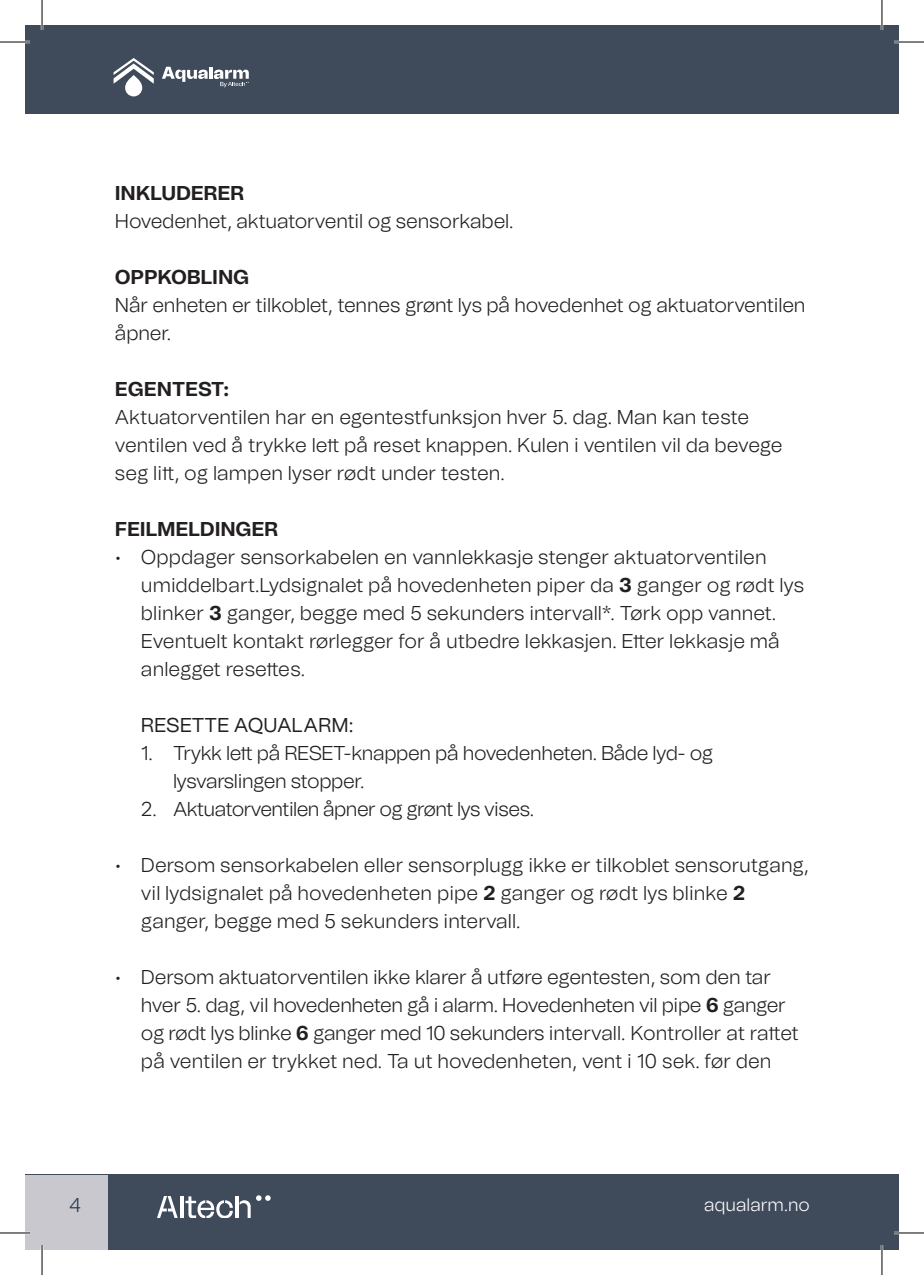
<style>
.page{position:relative;width:924px;height:1275px;background:#fff}
.page>*{position:absolute;margin:0;border:0;box-sizing:border-box;transform-origin:0 0}
.t1{font:300 20px/28px "Tomato Grotesk";letter-spacing:-.01em;color:#231f20}
.t2{font:700 20px "Tomato Grotesk";letter-spacing:-.01em;color:#231f20}
.t3{font:300 20px "Tomato Grotesk";letter-spacing:-.03em;color:#231f20}
.t4{font:20px "Tomato Grotesk";color:#231f20}
.t5{font:300 20px "Tomato Grotesk";color:#2c3c51}
.t6{font:300 18px "Tomato Grotesk";color:#fff}
.s1{font-weight:700}
</style>
<div class="page">
<div style="left:25px;top:25px;width:873px;height:88px;background:#3f4a5b"></div>
<svg style="left:162px;top:67px;width:87px;height:20px"></svg>
<svg style="left:113px;top:58px;width:41px;height:38px"></svg>
<div style="left:25px;top:1174px;width:873px;height:76px;background:#3f4a5b"></div>
<div style="left:25px;top:1174px;width:82px;height:76px;background:#c9c8cf"></div>
<svg style="left:256px;top:1195px;width:14px;height:5px"></svg>
<hr style="left:180px;top:1196px;width:3px;height:21px;background:#fff">
<svg style="left:157px;top:1196px;width:21px;height:21px"></svg>
<hr style="left:235px;top:1196px;width:3px;height:21px;background:#fff">
<svg style="left:185px;top:1196px;width:48px;height:21px"></svg>
<svg style="left:239px;top:1200px;width:11px;height:17px"></svg>
<hr style="left:0;top:41px;width:30px;height:2px;background:#fff">
<hr style="left:893px;top:41px;width:30px;height:2px;background:#fff">
<hr style="left:0;top:1231px;width:30px;height:3px;background:#fff">
<hr style="left:893px;top:1231px;width:30px;height:3px;background:#fff">
<hr style="left:41px;top:0;width:2px;height:30px;background:#fff">
<hr style="left:41px;top:1245px;width:2px;height:30px;background:#fff">
<hr style="left:880px;top:0;width:2px;height:30px;background:#fff">
<hr style="left:880px;top:1245px;width:2px;height:30px;background:#fff">
<hr style="left:0;top:42px;width:30px;height:1px;background:#000">
<hr style="left:893px;top:42px;width:30px;height:1px;background:#000">
<hr style="left:0;top:1232px;width:30px;height:1px;background:#000">
<hr style="left:893px;top:1232px;width:30px;height:1px;background:#000">
<hr style="left:42px;top:0;width:1px;height:30px;background:#000">
<hr style="left:42px;top:1245px;width:1px;height:30px;background:#000">
<hr style="left:881px;top:0;width:1px;height:30px;background:#000">
<hr style="left:881px;top:1245px;width:1px;height:30px;background:#000">
<p class="t2" style="left:115px;top:178px;width:131px">INKLUDERER</p>
<p class="t1" style="left:115px;top:206px;width:400px">Hovedenhet, aktuatorventil og sensorkabel.</p>
<p class="t2" style="left:115px;top:262px;width:136px">OPPKOBLING</p>
<p class="t1" style="left:115px;top:290px;width:691px">Når enheten er tilkoblet, tennes grønt lys på hovedenhet og aktuatorventilen åpner.</p>
<p class="t2" style="left:115px;top:374px;width:115px">EGENTEST:</p>
<p class="t1" style="left:115px;top:402px;width:669px">Aktuatorventilen har en egentestfunksjon hver 5. dag. Man kan teste ventilen ved å trykke lett på reset knappen. Kulen i ventilen vil da bevege seg litt, og lampen lyser rødt under testen.</p>
<p class="t2" style="left:115px;top:514px;width:165px">FEILMELDINGER</p>
<p class="t1" style="left:141px;top:542px;width:664px;text-indent:-26px">• Oppdager sensorkabelen en vannlekkasje stenger aktuatorventilen umiddelbart.Lydsignalet på hovedenheten piper da <span class="s1">3</span> ganger og rødt lys blinker <span class="s1">3</span> ganger, begge med 5 sekunders intervall*. Tørk opp vannet.<br>Eventuelt kontakt rørlegger for å utbedre lekkasjen. Etter lekkasje må anlegget resettes.</p>
<p class="t4" style="left:141px;top:712px;width:214px">RESETTE AQUALARM:</p>
<p class="t1" style="left:173px;top:738px;width:541px;text-indent:-32px">1. Trykk lett på RESET-knappen på hovedenheten. Både lyd- og lysvarslingen stopper.</p>
<p class="t3" style="left:141px;top:795px;width:394px">2. Aktuatorventilen åpner og grønt lys vises.</p>
<p class="t1" style="left:141px;top:850px;width:669px;text-indent:-26px">• Dersom sensorkabelen eller sensorplugg ikke er tilkoblet sensorutgang, vil lydsignalet på hovedenheten pipe <span class="s1">2</span> ganger og rødt lys blinke <span class="s1">2 </span>ganger, begge med 5 sekunders intervall.</p>
<p class="t1" style="left:141px;top:962px;width:659px;text-indent:-26px">• Dersom aktuatorventilen ikke klarer å utføre egentesten, som den tar hver 5. dag, vil hovedenheten gå i alarm. Hovedenheten vil pipe <span class="s1">6</span> ganger og rødt lys blinke <span class="s1">6</span> ganger med 10 sekunders intervall. Kontroller at rattet på ventilen er trykket ned. Ta ut hovedenheten, vent i 10 sek. før den</p>
<p class="t5" style="left:69px;top:1191px;width:13px">4</p>
<p class="t6" style="left:703px;top:1192px;width:107px">aqualarm.no</p>
</div>
